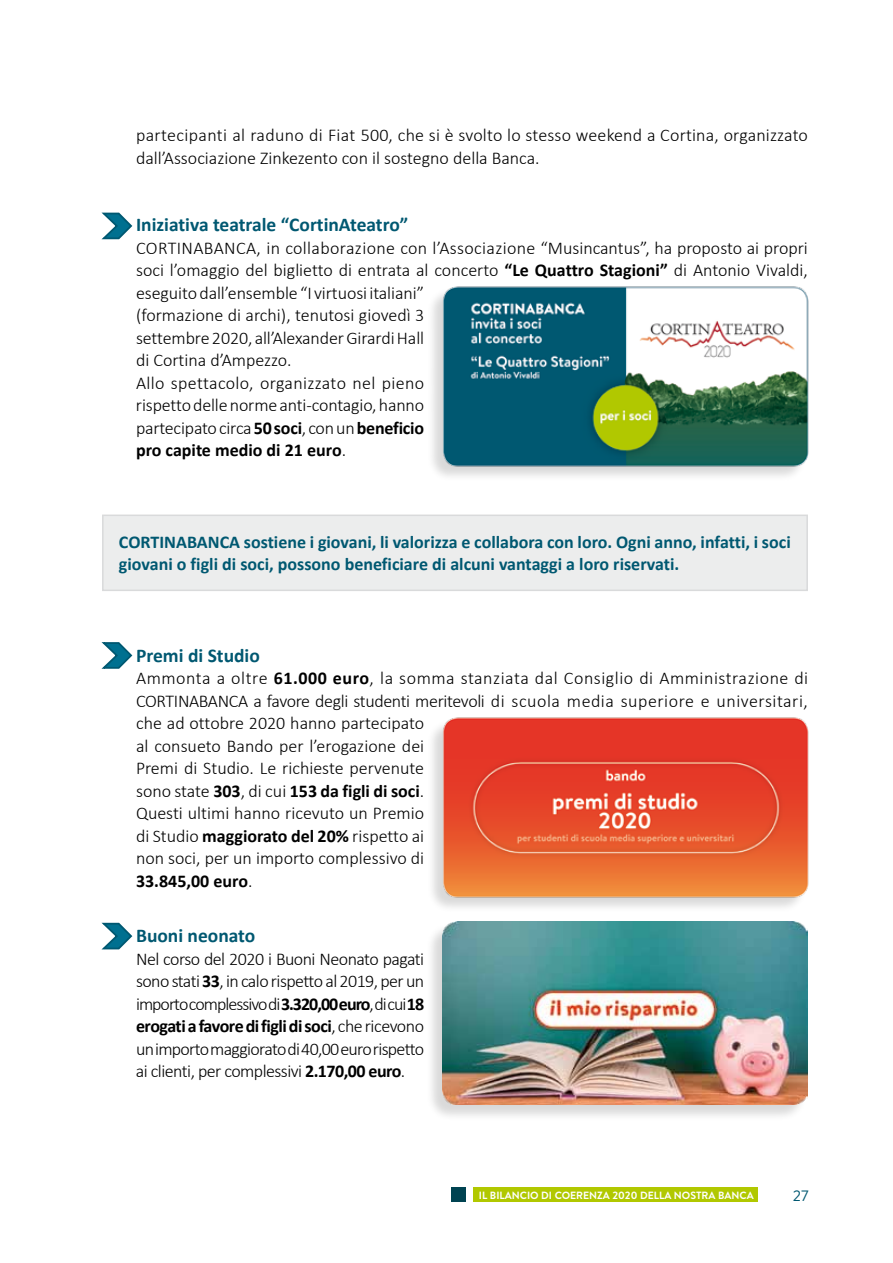
<style>
.page{position:relative;width:893px;height:1263px;background:#fff}
.page>*{position:absolute;margin:0;border:0;box-sizing:border-box;transform-origin:0 0}
.t1{font:700 19.5px "Calibri";color:#005871}
.t2{font:300 18px/22.5px "Calibri";color:#000}
.t3{font:700 18px/22.5px "Calibri";color:#005871}
.t4{font:15px "Brandon Text";color:#005871}
.t5{font:700 10.5px "Brandon Text";color:#fff}
.s1{font-weight:700}
</style>
<div class="page">
<div style="left:102px;top:514px;width:706px;height:77px;background:#eceded;border:2px solid #d9dadb"></div>
<div style="left:426px;top:287px;width:380px;height:194px;background:#000;opacity:.15"></div>
<img style="left:441px;top:286px;width:368px;height:183px">
<div style="left:426px;top:718px;width:380px;height:195px;background:#000;opacity:.15"></div>
<img style="left:441px;top:717px;width:368px;height:183px">
<div style="left:426px;top:923px;width:381px;height:198px;background:#000;opacity:.15"></div>
<img style="left:443px;top:922px;width:365px;height:182px">
<svg style="left:101px;top:642px;width:32px;height:27px"></svg>
<svg style="left:101px;top:922px;width:32px;height:28px"></svg>
<svg style="left:101px;top:212px;width:32px;height:28px"></svg>
<div style="left:473px;top:1187px;width:285px;height:15px;background:#b1c800"></div>
<div style="left:452px;top:1187px;width:14px;height:15px;background:#004351"></div>
<p class="t2" style="left:136px;top:124px;width:673px">partecipanti al raduno di Fiat 500, che si è svolto lo stesso weekend a Cortina, organizzato dall’Associazione Zinkezento con il sostegno della Banca.</p>
<p class="t1" style="left:136px;top:211px;width:274px">Iniziativa teatrale “CortinAteatro”</p>
<p class="t2" style="left:136px;top:236px;width:673px">CORTINABANCA, in collaborazione con l’Associazione “Musincantus”, ha proposto ai propri soci l’omaggio del biglietto di entrata al concerto <span class="s1">“Le Quattro Stagioni”</span> di Antonio Vivaldi, eseguitodall’ensemble “I virtuosi italiani”<br>(formazione di archi), tenutosi giovedì 3<br>settembre2020, all’AlexanderGirardiHall<br>di Cortina d’Ampezzo.<br>Allo spettacolo, organizzato nel pieno<br>rispettodellenormeanti-contagio,hanno<br>partecipatocirca<span class="s1">50 soci</span>, conun<span class="s1">beneficio<br>pro capite medio di 21 euro</span>.</p>
<p class="t3" style="left:119px;top:530px;width:673px">CORTINABANCA sostiene i giovani, li valorizza e collabora con loro. Ogni anno, infatti, i soci giovani o figli di soci, possono beneficiare di alcuni vantaggi a loro riservati.</p>
<p class="t1" style="left:136px;top:641px;width:125px">Premi di Studio</p>
<p class="t2" style="left:136px;top:667px;width:673px">Ammonta a oltre <span class="s1">61.000 euro</span>, la somma stanziata dal Consiglio di Amministrazione di CORTINABANCA a favore degli studenti meritevoli di scuola media superiore e universitari, che ad ottobre 2020 hanno partecipato<br>al consueto Bando per l’erogazione dei<br>Premi di Studio. Le richieste pervenute<br>sono state <span class="s1">303</span>, di cui <span class="s1">153 da figli di soci</span>.<br>Questi ultimi hanno ricevuto un Premio<br>di Studio <span class="s1">maggiorato del 20%</span> rispetto ai<br>non soci, per un importo complessivo di<br><span class="s1">33.845,00 euro</span>.</p>
<p class="t1" style="left:136px;top:922px;width:121px">Buoni neonato</p>
<p class="t2" style="left:136px;top:947px;width:290px;text-align:justify">Nel corso del 2020 i Buoni Neonato pagati sonostati<span class="s1">33</span>,incalorispettoal2019,perun importocomplessivodi<span class="s1">3.320,00 euro</span>,dicui<span class="s1">18 erogati a favore di figli di soci</span>, chericevono unimportomaggioratodi40,00eurorispetto ai clienti, per complessivi <span class="s1">2.170,00 euro</span>.</p>
<p class="t5" style="left:479px;top:1188px;width:276px">IL BILANCIO DI COERENZA 2020 DELLA NOSTRA BANCA</p>
<p class="t4" style="left:793px;top:1186px;width:17px">27</p>
</div>
